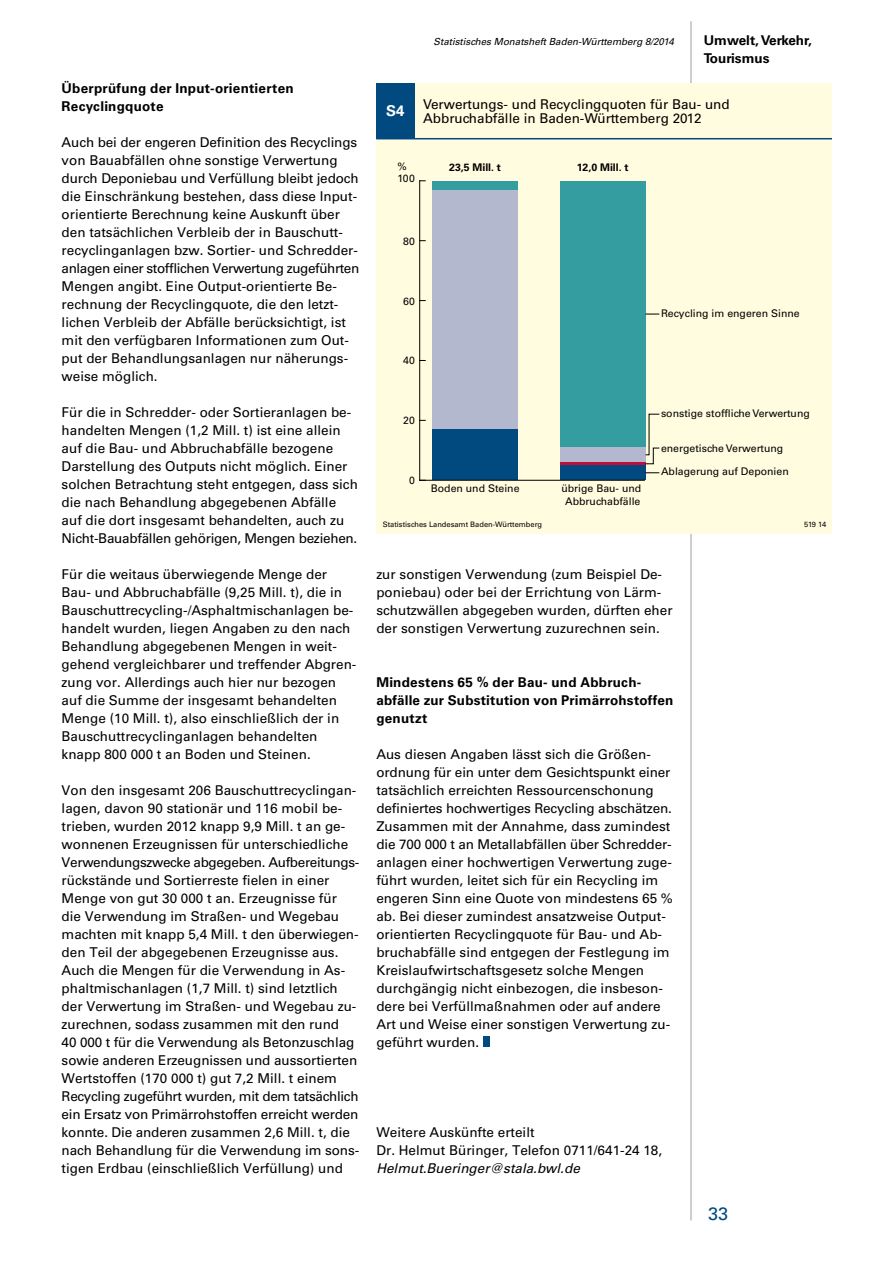
<style>
.page{position:relative;width:893px;height:1263px;background:#fff}
.page>*{position:absolute;margin:0;border:0;box-sizing:border-box;transform-origin:0 0}
.t1{font:18px "Univers";color:#004a7f}
.t2{font:700 15px "Univers";color:#fff}
.t3{font:13.5px/18px "Univers";color:#000}
.t4{font:700 13.5px/18px "Univers";letter-spacing:.015em;color:#000}
.t5{font:italic 13.5px "Univers";color:#000}
.t6{font:10.5px/12.6px "Univers";color:#000}
.t7{font:700 10.5px "Univers";color:#000}
.t8{font:italic 9.75px "Univers";color:#000}
.t9{font:7.5px "Univers";color:#000}
</style>
<div class="page">
<hr style="left:691px;top:21px;width:1px;height:1199px;background:#9c9e9f">
<div style="left:376px;top:83px;width:455px;height:451px;background:#fffcdf"></div>
<div style="left:376px;top:83px;width:39px;height:56px;background:#004a7f"></div>
<hr style="left:419px;top:181px;width:1px;height:299px;background:#000">
<div style="left:432px;top:181px;width:85px;height:9px;background:#349d9f"></div>
<div style="left:560px;top:181px;width:85px;height:266px;background:#349d9f"></div>
<div style="left:432px;top:190px;width:85px;height:239px;background:#b4b8cf"></div>
<div style="left:560px;top:447px;width:85px;height:15px;background:#b4b8cf"></div>
<hr style="left:560px;top:462px;width:85px;height:3px;background:#bd0f38">
<div style="left:432px;top:429px;width:85px;height:51px;background:#004a7f"></div>
<div style="left:560px;top:465px;width:85px;height:15px;background:#004a7f"></div>
<hr style="left:420px;top:480px;width:225px;height:1px;background:#000">
<hr style="left:376px;top:138px;width:455px;height:1px;background:#004a7f">
<svg style="left:645px;top:414px;width:15px;height:50px"></svg>
<svg style="left:645px;top:472px;width:14px;height:1px"></svg>
<svg style="left:645px;top:314px;width:14px;height:1px"></svg>
<div style="left:483px;top:1037px;width:6px;height:10px;background:#004a7f"></div>
<p class="t4" style="left:62px;top:79px;width:234px">Überprüfung der Input-orientierten<br>Recyclingquote</p>
<p class="t3" style="left:62px;top:133px;width:299px">Auch bei der engeren Definition des Recyclings von Bauabfällen ohne sonstige Verwertung durch Deponiebau und Verfüllung bleibt jedoch die Einschränkung bestehen, dass diese Input&shy;orientierte Berechnung keine Auskunft über den tatsächlichen Verbleib der in Bauschutt&shy;recyclinganlagen bzw. Sortier- und Schredder&shy;anlagen einer stofflichen Verwertung zugeführten Mengen angibt. Eine Output-orientierte Be&shy;rechnung der Recyclingquote, die den letzt&shy;lichen Verbleib der Abfälle berücksichtigt, ist mit den verfügbaren Informationen zum Out&shy;put der Behandlungsanlagen nur näherungs&shy;weise möglich.</p>
<p class="t3" style="left:62px;top:403px;width:298px">Für die in Schredder- oder Sortieranlagen be&shy;handelten Mengen (1,2 Mill. t) ist eine allein auf die Bau- und Abbruchabfälle bezogene Darstellung des Outputs nicht möglich. Einer solchen Betrachtung steht entgegen, dass sich die nach Behandlung abgegebenen Abfälle auf die dort insgesamt behandelten, auch zu Nicht-Bauabfällen gehörigen, Mengen beziehen.</p>
<p class="t3" style="left:62px;top:565px;width:296px">Für die weitaus überwiegende Menge der Bau- und Abbruchabfälle (9,25 Mill. t), die in Bauschuttrecycling-/Asphaltmischanlagen be&shy;handelt wurden, liegen Angaben zu den nach Behandlung abgegebenen Mengen in weit&shy;gehend vergleichbarer und treffender Abgren&shy;zung vor. Allerdings auch hier nur bezogen auf die Summe der insgesamt behandelten Menge (10 Mill. t), also einschließlich der in Bauschuttrecyclinganlagen behandelten knapp 800 000 t an Boden und Steinen.</p>
<p class="t3" style="left:62px;top:781px;width:298px">Von den insgesamt 206 Bauschuttrecyclingan&shy;lagen, davon 90 stationär und 116 mobil be&shy;trieben, wurden 2012 knapp 9,9 Mill. t an ge&shy;wonnenen Erzeugnissen für unterschiedliche Verwendungszwecke abgegeben. Aufbereitungs&shy;rückstände und Sortierreste fielen in einer Menge von gut 30 000 t an. Erzeugnisse für die Verwendung im Straßen- und Wegebau machten mit knapp 5,4 Mill. t den überwiegen&shy;den Teil der abgegebenen Erzeugnisse aus.<br>Auch die Mengen für die Verwendung in As&shy;phaltmischanlagen (1,7 Mill. t) sind letztlich der Verwertung im Straßen- und Wegebau zu&shy;zurechnen, sodass zusammen mit den rund<br>40 000 t für die Verwendung als Betonzuschlag sowie anderen Erzeugnissen und aussortierten Wertstoffen (170 000 t) gut 7,2 Mill. t einem Recycling zugeführt wurden, mit dem tatsächlich ein Ersatz von Primärrohstoffen erreicht werden konnte. Die anderen zusammen 2,6 Mill. t, die nach Behandlung für die Verwendung im sons&shy;tigen Erdbau (einschließlich Verfüllung) und</p>
<p class="t2" style="left:386px;top:102px;width:20px">S4</p>
<p class="t8" style="left:434px;top:35px;width:242px">Statistisches Monatsheft Baden-Württemberg 8/2014</p>
<p class="t4" style="left:704px;top:31px;width:110px">Umwelt, Verkehr,<br>Tourismus</p>
<p class="t3" style="left:423px;top:97px;width:308px;line-height:14.2px">Verwertungs- und Recyclingquoten für Bau- und<br>Abbruchabfälle in Baden-Württemberg 2012</p>
<p class="t6" style="left:398px;top:160px;width:19px">%<br>100</p>
<p class="t7" style="left:449px;top:162px;width:53px">23,5 Mill. t</p>
<p class="t7" style="left:577px;top:162px;width:53px">12,0 Mill. t</p>
<p class="t6" style="left:403px;top:235px;width:13px">80</p>
<p class="t6" style="left:403px;top:295px;width:13px">60</p>
<p class="t6" style="left:403px;top:354px;width:13px">40</p>
<p class="t6" style="left:403px;top:414px;width:13px">20</p>
<p class="t6" style="left:409px;top:474px;width:7px">0</p>
<p class="t6" style="left:431px;top:482px;width:90px">Boden und Steine</p>
<p class="t6" style="left:561px;top:482px;width:81px;text-align:center">übrige Bau- und<br>Abbruchabfälle</p>
<p class="t6" style="left:661px;top:307px;width:140px">Recycling im engeren Sinne</p>
<p class="t6" style="left:661px;top:407px;width:150px">sonstige stoffliche Verwertung</p>
<p class="t6" style="left:661px;top:442px;width:124px">energetische Verwertung</p>
<p class="t6" style="left:661px;top:465px;width:129px">Ablagerung auf Deponien</p>
<p class="t9" style="left:383px;top:520px;width:161px">Statistisches Landesamt Baden-Württemberg</p>
<p class="t9" style="left:804px;top:520px;width:24px">519 14</p>
<p class="t3" style="left:376px;top:565px;width:298px">zur sonstigen Verwendung (zum Beispiel De&shy;poniebau) oder bei der Errichtung von Lärm&shy;schutzwällen abgegeben wurden, dürften eher der sonstigen Verwertung zuzurechnen sein.</p>
<p class="t4" style="left:376px;top:673px;width:299px">Mindestens 65 % der Bau- und Abbruch&shy;abfälle zur Substitution von Primärrohstoffen genutzt</p>
<p class="t3" style="left:376px;top:745px;width:298px">Aus diesen Angaben lässt sich die Größen&shy;ordnung für ein unter dem Gesichtspunkt einer tatsächlich erreichten Ressourcenschonung definiertes hochwertiges Recycling abschätzen.<br>Zusammen mit der Annahme, dass zumindest die 700 000 t an Metallabfällen über Schredder&shy;anlagen einer hochwertigen Verwertung zuge&shy;führt wurden, leitet sich für ein Recycling im engeren Sinn eine Quote von mindestens 65 % ab. Bei dieser zumindest ansatzweise Output&shy;orientierten Recyclingquote für Bau- und Ab&shy;bruchabfälle sind entgegen der Festlegung im Kreislaufwirtschaftsgesetz solche Mengen durchgängig nicht einbezogen, die insbeson&shy;dere bei Verfüllmaßnahmen oder auf andere Art und Weise einer sonstigen Verwertung zu&shy;geführt wurden.</p>
<p class="t3" style="left:376px;top:1123px;width:287px">Weitere Auskünfte erteilt<br>Dr. Helmut Büringer, Telefon 0711/641-24 18,</p>
<p class="t5" style="left:376px;top:1160px;width:205px">Helmut.Bueringer@stala.bwl.de</p>
<h1 class="t1" style="left:708px;top:1203px;width:22px">33</h1>
</div>
